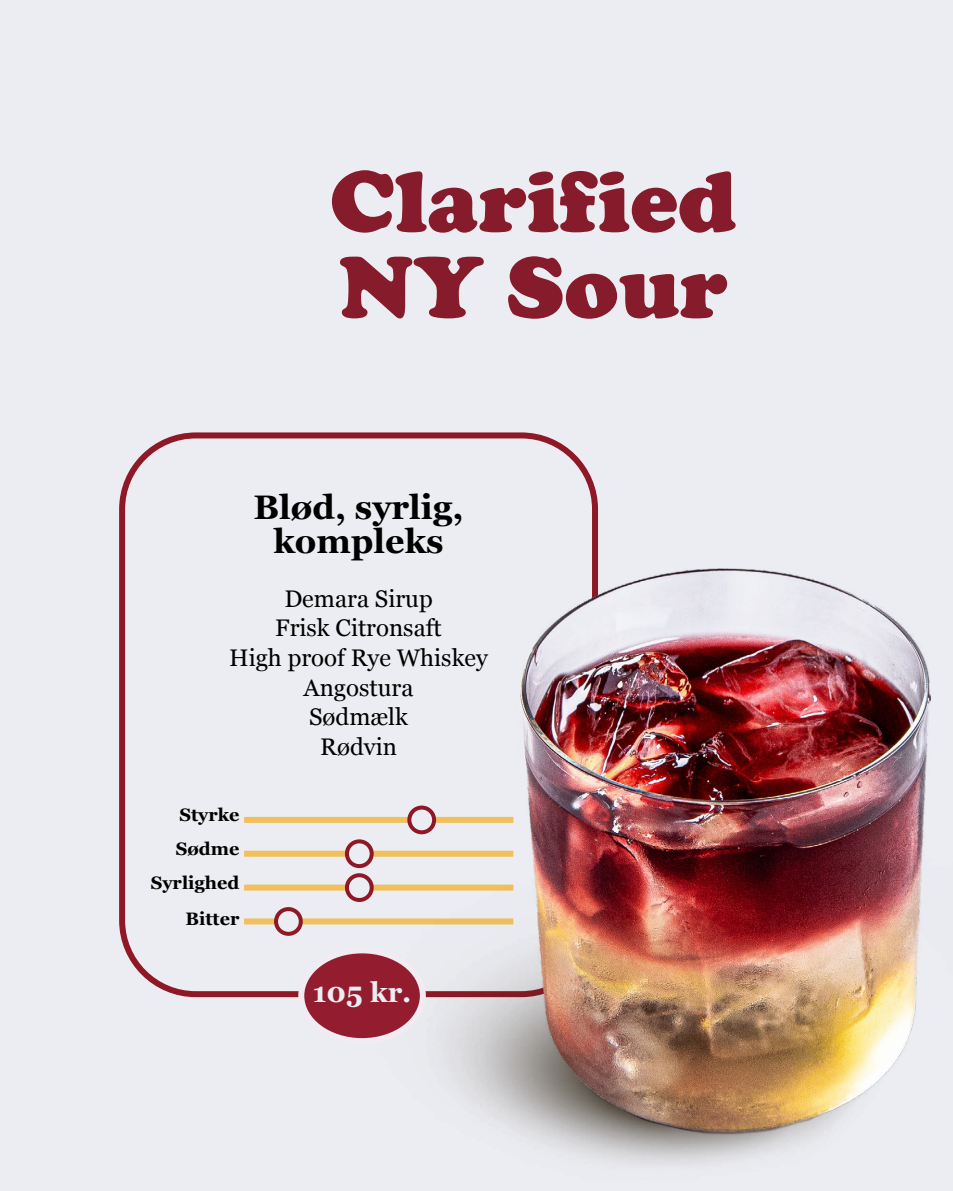
<style>
.page{position:relative;width:953px;height:1191px;background:#fff}
.page>*{position:absolute;margin:0;border:0;box-sizing:border-box;transform-origin:0 0}
.t1{font:900 90px/86px "Cooper";color:#861b2b}
.t2{font:700 34px/34px "Georgia";color:#000;text-align:center}
.t3{font:700 28px "Georgia";color:#ecedf2}
.t4{font:24px/29.6px "Georgia";color:#000;text-align:center}
.t5{font:700 18px/34px "Georgia";color:#000;text-align:right}
</style>
<div class="page">
<div style="left:0;top:0;width:952px;height:1191px;background:#ecedf2"></div>
<div style="left:119px;top:432px;width:479px;height:565px;border:6px solid #8e1825;border-radius:74px"></div>
<div style="left:244px;top:817px;width:269px;height:6px;background:#f1c05b"></div>
<div style="left:244px;top:850px;width:269px;height:6px;background:#f1c05b"></div>
<div style="left:244px;top:884px;width:269px;height:6px;background:#f1c05b"></div>
<div style="left:244px;top:918px;width:269px;height:6px;background:#f1c05b"></div>
<div style="left:409px;top:807px;width:25px;height:25px;background:#ecedf2;border-radius:50%"></div>
<div style="left:407px;top:805px;width:29px;height:29px;border:4px solid #8e1825;border-radius:50%"></div>
<div style="left:347px;top:841px;width:24px;height:25px;background:#ecedf2;border-radius:50%"></div>
<div style="left:345px;top:839px;width:28px;height:29px;border:4px solid #8e1825;border-radius:50%"></div>
<div style="left:347px;top:875px;width:24px;height:25px;background:#ecedf2;border-radius:50%"></div>
<div style="left:345px;top:873px;width:28px;height:29px;border:4px solid #8e1825;border-radius:50%"></div>
<div style="left:276px;top:909px;width:25px;height:24px;background:#ecedf2;border-radius:50%"></div>
<div style="left:274px;top:907px;width:29px;height:28px;border:4px solid #8e1825;border-radius:50%"></div>
<img style="left:368px;top:827px;width:584px;height:356px">
<img style="left:514px;top:568px;width:416px;height:567px">
<div style="left:301px;top:950px;width:122px;height:91px;background:#931d2f;border-radius:50%"></div>
<div style="left:298px;top:947px;width:128px;height:97px;border:6px solid #f0ecf1;border-radius:50%"></div>
<h1 class="t1" style="left:330px;top:158px;width:408px">Clarified<br>NY Sour</h1>
<h2 class="t2" style="left:253px;top:488px;width:212px">Blød, syrlig, kompleks</h2>
<p class="t4" style="left:229px;top:582px;width:260px">Demara Sirup<br>Frisk Citronsaft<br>High proof Rye Whiskey<br>Angostura<br>Sødmælk<br>Rødvin</p>
<p class="t5" style="left:151px;top:796px;width:90px">Styrke<br>Sødme<br>Syrlighed</p>
<p class="t5" style="left:185px;top:901px;width:55px">Bitter</p>
<p class="t3" style="left:313px;top:971px;width:100px">105 kr.</p>
</div>
